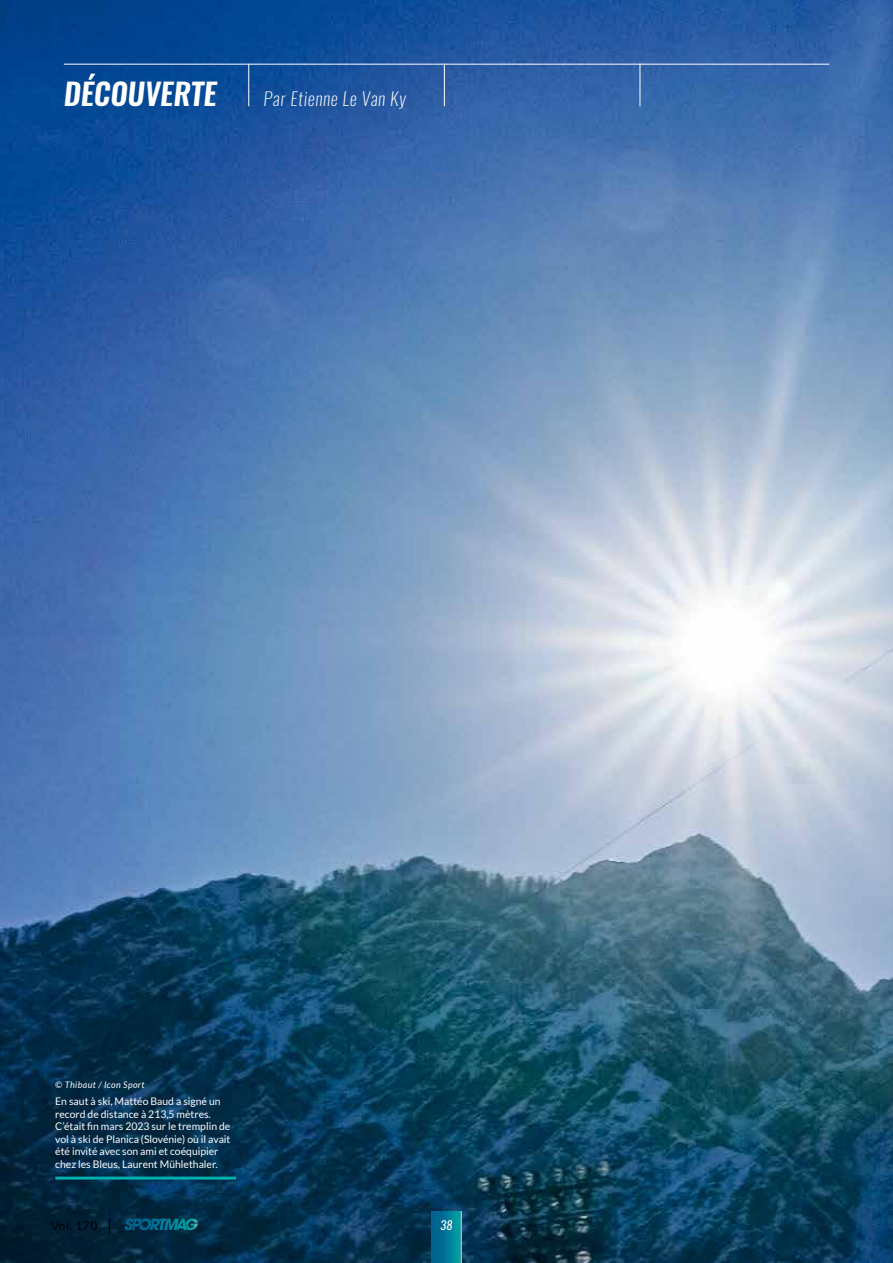
<style>
.page{position:relative;width:893px;height:1263px;background:#fff}
.page>*{position:absolute;margin:0;border:0;box-sizing:border-box;transform-origin:0 0}
.t1{font:italic 600 30px "Oswald";color:#fff}
.t2{font:italic 200 18px "Oswald";letter-spacing:.04em;color:#fff}
.t3{font:12px "Lato";letter-spacing:.04em;color:#000}
.t4{font:italic 12px "Oswald";color:#fff}
.t5{font:10.5px/12.6px "Lato";color:#fff}
.t6{font:italic 9px "Lato";letter-spacing:.04em;color:#fff}
</style>
<div class="page">
<img style="left:0;top:0;width:893px;height:1263px">
<hr style="left:248px;top:64px;width:1px;height:42px;background:#fff">
<hr style="left:444px;top:64px;width:1px;height:42px;background:#fff">
<hr style="left:640px;top:64px;width:1px;height:42px;background:#fff">
<hr style="left:64px;top:64px;width:765px;height:1px;background:#fff">
<hr style="left:55px;top:1176px;width:181px;height:3px;background:#00afae">
<svg style="left:432px;top:1212px;width:29px;height:51px"></svg>
<svg style="left:124px;top:1218px;width:74px;height:12px"></svg>
<svg style="left:109px;top:1218px;width:1px;height:16px"></svg>
<h1 class="t1" style="left:64px;top:73px;width:154px">DÉCOUVERTE</h1>
<h2 class="t2" style="left:264px;top:87px;width:144px">Par Etienne Le Van Ky</h2>
<p class="t6" style="left:55px;top:1080px;width:91px">© Thibaut / Icon Sport</p>
<p class="t5" style="left:55px;top:1095px;width:177px">En saut à ski, Mattéo Baud a signé un record de distance à 213,5 mètres.<br>C’était fin mars 2023 sur le tremplin de vol à ski de Planica (Slovénie) où il avait été invité avec son ami et coéquipier chez les Bleus, Laurent Mühlethaler.</p>
<p class="t3" style="left:51px;top:1219px;width:48px">Vol. 170</p>
<p class="t4" style="left:440px;top:1217px;width:13px">38</p>
</div>
